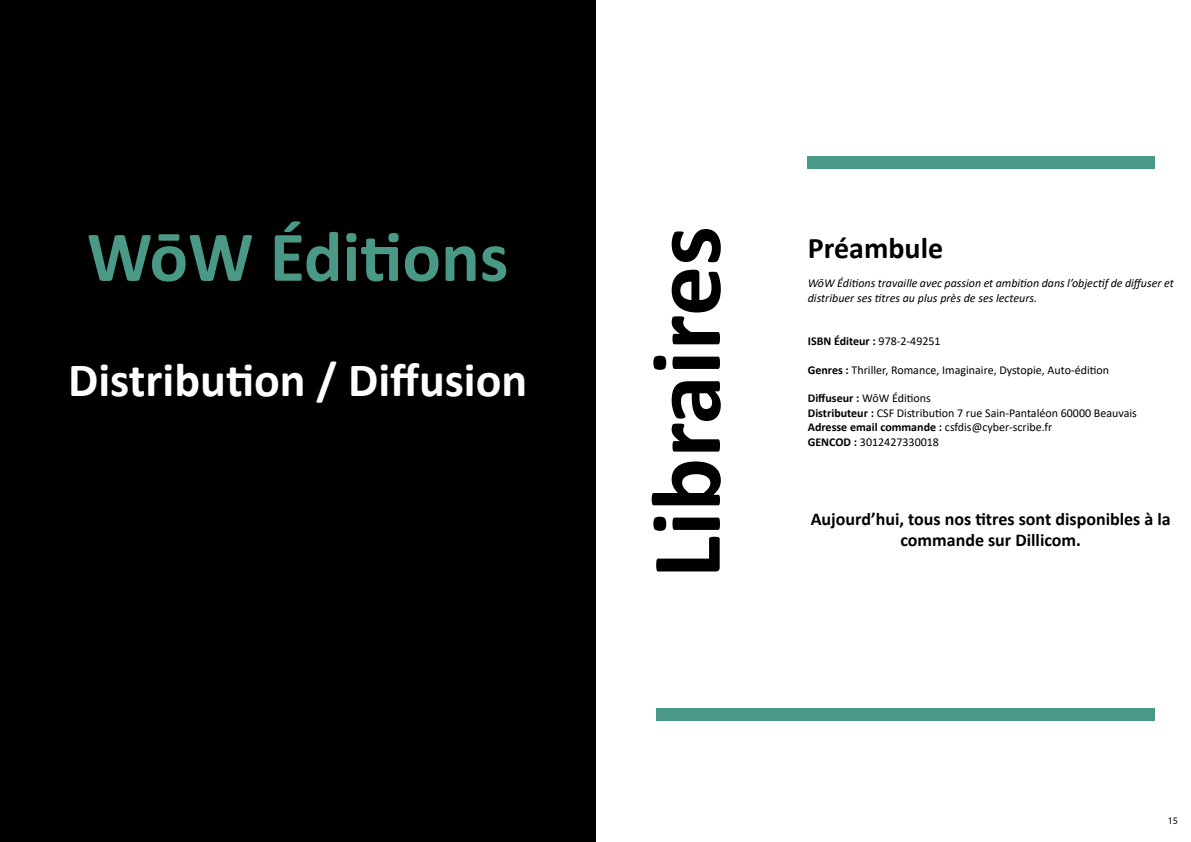
<style>
.page{position:relative;width:1191px;height:842px;background:#fff}
.page>*{position:absolute;margin:0;border:0;box-sizing:border-box;transform-origin:0 0}
.t1{font:700 100px "Calibri";color:#000}
.t2{font:700 72px "Calibri";color:#4a9987}
.t3{font:700 48px "Calibri";color:#fff}
.t4{font:700 30px "Calibri";color:#000101}
.t5{font:700 18px/21.6px "Calibri";color:#000101;text-align:center}
.t6{font:12px/14.4px "Calibri";color:#000101}
.t7{font:italic 12px/14.4px "Calibri";color:#000101}
.t8{font:700 12px "Calibri";color:#000101}
.t9{font:10px "Myriad Pro";color:#000}
.s1{font-weight:400}
.s2{font-weight:700}
</style>
<div class="page">
<div style="left:0;top:0;width:595px;height:842px;background:#000"></div>
<div style="left:656px;top:708px;width:499px;height:13px;background:#4a9987"></div>
<div style="left:808px;top:156px;width:347px;height:13px;background:#4a9987"></div>
<h2 class="t2" style="left:87px;top:206px;width:423px">WōW Éditions</h2>
<h3 class="t3" style="left:68px;top:346px;width:460px">Distribution / Diffusion</h3>
<h1 class="t1" style="left:616px;top:578px;width:354px;rotate:-90deg">Libraires</h1>
<h3 class="t4" style="left:808px;top:227px;width:137px">Préambule</h3>
<p class="t7" style="left:808px;top:275px;width:367px">WōW Éditions travaille avec passion et ambition dans l’objectif de diffuser et distribuer ses titres au plus près de ses lecteurs.</p>
<p class="t8" style="left:808px;top:332px;width:134px">ISBN Éditeur : <span class="s1">978-2-49251</span></p>
<p class="t6" style="left:808px;top:362px;width:303px"><span class="s2">Genres :</span> Thriller, Romance, Imaginaire, Dystopie, Auto-édition</p>
<p class="t6" style="left:808px;top:391px;width:330px"><span class="s2">Diffuseur :</span> WōW Éditions<br><span class="s2">Distributeur :</span> CSF Distribution 7 rue Sain-Pantaléon 60000 Beauvais <span class="s2">Adresse email commande :</span> csfdis@cyber-scribe.fr<br><span class="s2">GENCOD :</span> 3012427330018</p>
<h3 class="t5" style="left:810px;top:508px;width:362px">Aujourd’hui, tous nos titres sont disponibles à la commande sur Dillicom.</h3>
<p class="t9" style="left:1167px;top:815px;width:12px">15</p>
</div>
